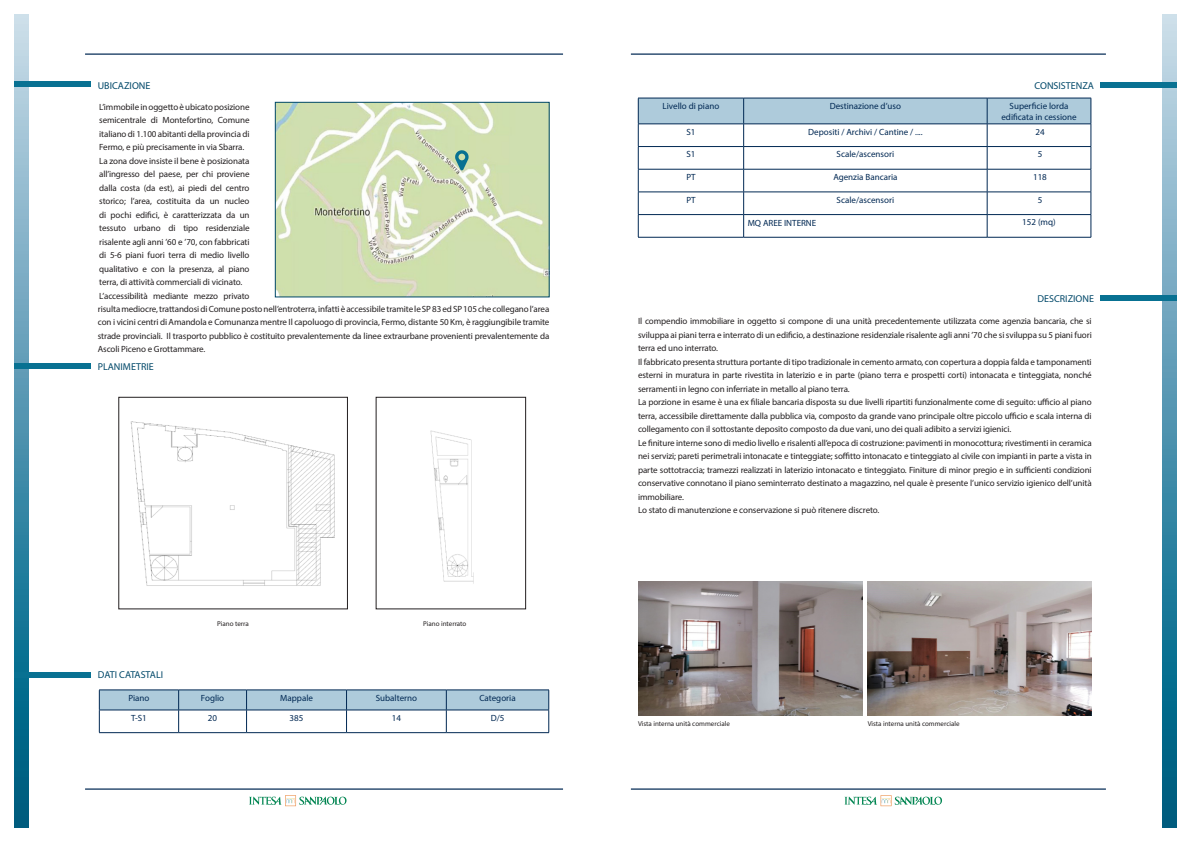
<style>
.page{position:relative;width:1191px;height:842px;background:#fff}
.page>*{position:absolute;margin:0;border:0;box-sizing:border-box;transform-origin:0 0}
.t1{font:10px "Myriad Pro";color:#004869}
.t2{font:9px/13.5px "Myriad Pro";letter-spacing:-.01em;color:#231f20;text-align:justify}
.t3{font:9px/10.8px "Myriad Pro";color:#002853;text-align:center}
.t4{font:7px "Myriad Pro";color:#231f20}
</style>
<div class="page">
<svg style="left:1162px;top:14px;width:14px;height:814px;background:#5396b0"></svg>
<svg style="left:14px;top:14px;width:14px;height:814px;background:#5396b1"></svg>
<hr style="left:85px;top:54px;width:478px;height:1px;background:#002853">
<hr style="left:631px;top:54px;width:475px;height:1px;background:#002853">
<hr style="left:85px;top:789px;width:478px;height:1px;background:#002853">
<hr style="left:631px;top:789px;width:475px;height:1px;background:#002853">
<svg style="left:249px;top:795px;width:97px;height:11px"></svg>
<svg style="left:844px;top:795px;width:98px;height:11px"></svg>
<div style="left:14px;top:81px;width:77px;height:6px;background:#087192"></div>
<div style="left:14px;top:363px;width:77px;height:6px;background:#087192"></div>
<div style="left:1100px;top:295px;width:76px;height:6px;background:#087192"></div>
<div style="left:1100px;top:82px;width:76px;height:5px;background:#087192"></div>
<div style="left:14px;top:672px;width:77px;height:5px;background:#087192"></div>
<img style="left:867px;top:581px;width:224px;height:135px">
<img style="left:638px;top:581px;width:224px;height:135px">
<hr style="left:638px;top:237px;width:105px;height:1px;background:#002853">
<hr style="left:743px;top:237px;width:244px;height:1px;background:#002853">
<hr style="left:987px;top:237px;width:104px;height:1px;background:#002853">
<svg style="left:638px;top:98px;width:453px;height:139px"></svg>
<hr style="left:743px;top:214px;width:244px;height:1px;background:#002853">
<svg style="left:99px;top:690px;width:450px;height:42px"></svg>
<hr style="left:99px;top:732px;width:80px;height:1px;background:#002853">
<hr style="left:179px;top:732px;width:67px;height:1px;background:#002853">
<hr style="left:246px;top:732px;width:100px;height:1px;background:#002853">
<hr style="left:346px;top:732px;width:100px;height:1px;background:#002853">
<hr style="left:446px;top:732px;width:103px;height:1px;background:#002853">
<img style="left:277px;top:104px;width:270px;height:191px">
<div style="left:275px;top:102px;width:274px;height:195px;border:1px solid #004869"></div>
<svg style="left:455px;top:150px;width:13px;height:21px"></svg>
<div style="left:118px;top:397px;width:230px;height:212px;border:1px solid #231f20"></div>
<div style="left:376px;top:397px;width:150px;height:212px;border:1px solid #231f20"></div>
<img style="left:130px;top:421px;width:205px;height:165px">
<img style="left:430px;top:430px;width:44px;height:154px">
<p class="t1" style="left:98px;top:79px;width:54px">UBICAZIONE</p>
<p class="t2" style="left:99px;top:100px;width:152px">L’immobile in oggetto è ubicato posizione semicentrale di Montefortino, Comune italiano di 1.100 abitanti della provincia di Fermo, e più precisamente in via Sbarra.</p>
<p class="t2" style="left:99px;top:154px;width:152px">La zona dove insiste il bene è posizionata all’ingresso del paese, per chi proviene dalla costa (da est), ai piedi del centro storico; l’area, costituita da un nucleo di pochi edifici, è caratterizzata da un tessuto urbano di tipo residenziale risalente agli anni ’60 e ’70, con fabbricati di 5-6 piani fuori terra di medio livello qualitativo e con la presenza, al piano terra, di attività commerciali di vicinato.</p>
<p class="t2" style="left:99px;top:289px;width:152px">L’accessibilità mediante mezzo privato</p>
<p class="t2" style="left:98px;top:302px;width:453px">risulta mediocre, trattandosi di Comune posto nell’entroterra, infatti è accessibile tramite le SP 83 ed SP 105 che collegano l’area con i vicini centri di Amandola e Comunanza mentre Il capoluogo di provincia, Fermo, distante 50 Km, è raggiungibile tramite strade provinciali. Il trasporto pubblico è costituito prevalentemente da linee extraurbane provenienti prevalentemente da Ascoli Piceno e Grottammare.</p>
<p class="t1" style="left:98px;top:360px;width:57px">PLANIMETRIE</p>
<p class="t1" style="left:98px;top:668px;width:67px">DATI CATASTALI</p>
<p class="t4" style="left:217px;top:619px;width:33px">Piano terra</p>
<p class="t4" style="left:423px;top:619px;width:45px">Piano interrato</p>
<p class="t3" style="left:128px;top:692px;width:23px">Piano</p>
<p class="t3" style="left:201px;top:692px;width:25px">Foglio</p>
<p class="t3" style="left:280px;top:692px;width:34px">Mappale</p>
<p class="t3" style="left:376px;top:692px;width:43px">Subalterno</p>
<p class="t3" style="left:479px;top:692px;width:38px">Categoria</p>
<p class="t3" style="left:131px;top:712px;width:17px">T-S1</p>
<p class="t3" style="left:208px;top:712px;width:11px">20</p>
<p class="t3" style="left:290px;top:712px;width:15px">385</p>
<p class="t3" style="left:392px;top:712px;width:11px">14</p>
<p class="t3" style="left:491px;top:712px;width:15px">D/5</p>
<p class="t1" style="left:1034px;top:79px;width:61px">CONSISTENZA</p>
<p class="t3" style="left:662px;top:100px;width:58px">Livello di piano</p>
<p class="t3" style="left:829px;top:100px;width:73px">Destinazione d’uso</p>
<p class="t3" style="left:1001px;top:100px;width:77px">Superficie lorda edificata in cessione</p>
<p class="t3" style="left:686px;top:126px;width:11px">S1</p>
<p class="t3" style="left:808px;top:126px;width:116px">Depositi / Archivi / Cantine / ....</p>
<p class="t3" style="left:1035px;top:126px;width:11px">24</p>
<p class="t3" style="left:686px;top:149px;width:11px">S1</p>
<p class="t3" style="left:836px;top:149px;width:59px">Scale/ascensori</p>
<p class="t3" style="left:1037px;top:149px;width:6px">5</p>
<p class="t3" style="left:686px;top:171px;width:11px">PT</p>
<p class="t3" style="left:833px;top:171px;width:66px">Agenzia Bancaria</p>
<p class="t3" style="left:1033px;top:171px;width:15px">118</p>
<p class="t3" style="left:686px;top:194px;width:11px">PT</p>
<p class="t3" style="left:836px;top:194px;width:59px">Scale/ascensori</p>
<p class="t3" style="left:1037px;top:194px;width:6px">5</p>
<p class="t3" style="left:747px;top:217px;width:70px">MQ AREE INTERNE</p>
<p class="t3" style="left:1022px;top:217px;width:35px">152 (mq)</p>
<p class="t1" style="left:1037px;top:292px;width:58px">DESCRIZIONE</p>
<p class="t2" style="left:638px;top:314px;width:455px">Il compendio immobiliare in oggetto si compone di una unità precedentemente utilizzata come agenzia bancaria, che si sviluppa ai piani terra e interrato di un edificio, a destinazione residenziale risalente agli anni ’70 che si sviluppa su 5 piani fuori terra ed uno interrato.</p>
<p class="t2" style="left:638px;top:355px;width:455px">Il fabbricato presenta struttura portante di tipo tradizionale in cemento armato, con copertura a doppia falda e tamponamenti esterni in muratura in parte rivestita in laterizio e in parte (piano terra e prospetti corti) intonacata e tinteggiata, nonché serramenti in legno con inferriate in metallo al piano terra.</p>
<p class="t2" style="left:638px;top:395px;width:455px">La porzione in esame è una ex filiale bancaria disposta su due livelli ripartiti funzionalmente come di seguito: ufficio al piano terra, accessibile direttamente dalla pubblica via, composto da grande vano principale oltre piccolo ufficio e scala interna di collegamento con il sottostante deposito composto da due vani, uno dei quali adibito a servizi igienici.</p>
<p class="t2" style="left:638px;top:436px;width:455px">Le finiture interne sono di medio livello e risalenti all’epoca di costruzione: pavimenti in monocottura; rivestimenti in ceramica nei servizi; pareti perimetrali intonacate e tinteggiate; soffitto intonacato e tinteggiato al civile con impianti in parte a vista in parte sottotraccia; tramezzi realizzati in laterizio intonacato e tinteggiato. Finiture di minor pregio e in sufficienti condizioni conservative connotano il piano seminterrato destinato a magazzino, nel quale è presente l’unico servizio igienico dell’unità immobiliare.</p>
<p class="t2" style="left:638px;top:503px;width:243px">Lo stato di manutenzione e conservazione si può ritenere discreto.</p>
<p class="t4" style="left:638px;top:719px;width:93px">Vista interna unità commerciale</p>
<p class="t4" style="left:867px;top:719px;width:93px">Vista interna unità commerciale</p>
</div>
